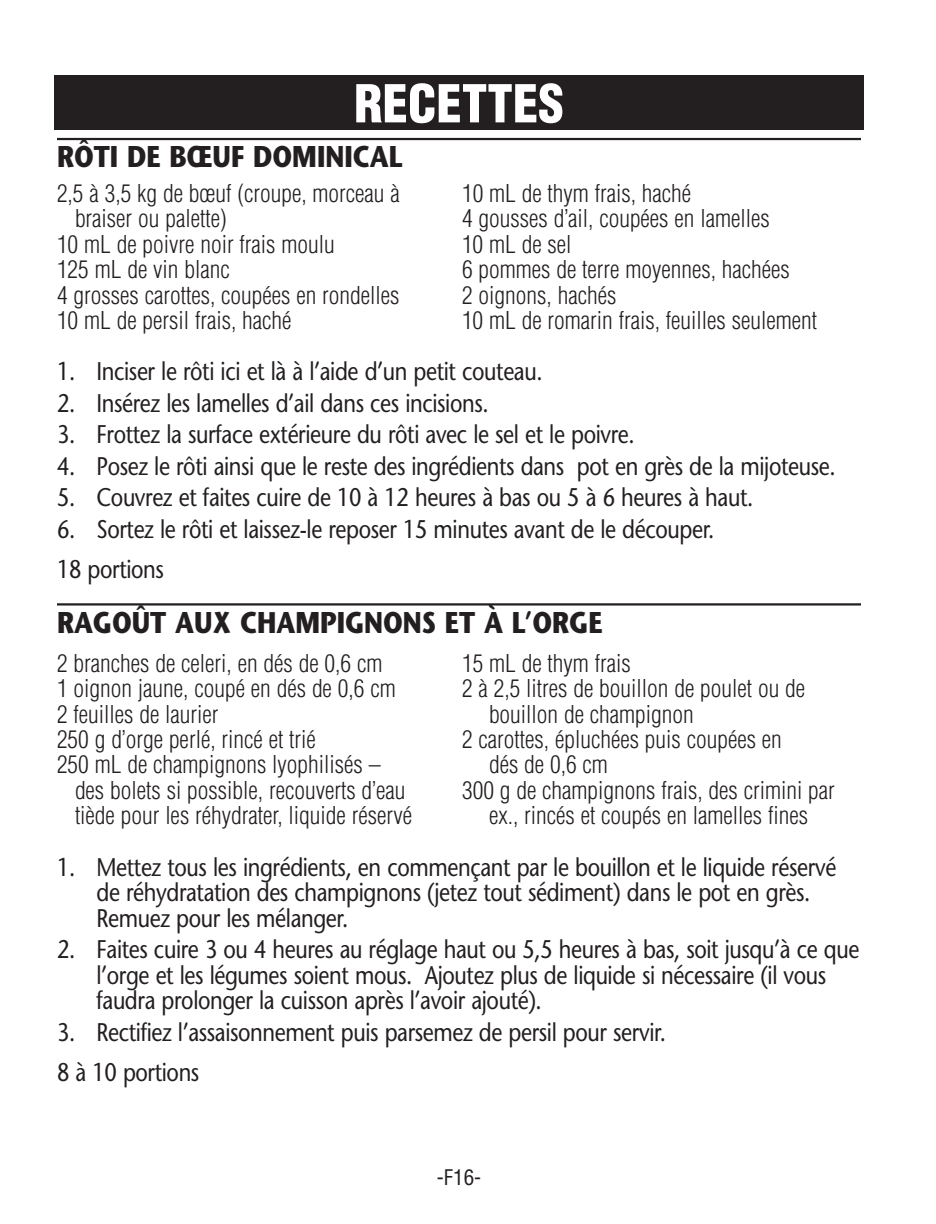
<style>
.page{position:relative;width:936px;height:1224px;background:#fff}
.page>*{position:absolute;margin:0;border:0;box-sizing:border-box;transform-origin:0 0}
.t1{font:900 condensed 51px "Helvetica";color:#fff}
.t2{font:700 30px "Stone Sans";color:#231f20;scale:.85 1}
.t3{font:25.5px/25.5px "Stone Sans";letter-spacing:-.02em;color:#231f20;scale:.85 1}
.t4{font:300 condensed 24px "Helvetica";color:#231f20}
.t5{font:condensed 21px "Helvetica";color:#231f20}
</style>
<div class="page">
<svg style="left:54px;top:75px;width:810px;height:531px"></svg>
<p class="t1" style="left:354px;top:71px;width:211px">RECETTES</p>
<p class="t2" style="left:57px;top:138px;width:409px">RÔTI DE BŒUF DOMINICAL</p>
<p class="t4" style="left:57px;top:178px;width:344px">2,5 à 3,5 kg de bœuf (croupe, morceau à</p>
<p class="t4" style="left:462px;top:178px;width:231px">10 mL de thym frais, haché</p>
<p class="t4" style="left:75px;top:203px;width:153px">braiser ou palette)</p>
<p class="t4" style="left:462px;top:203px;width:309px">4 gousses d’ail, coupées en lamelles</p>
<p class="t4" style="left:57px;top:229px;width:279px">10 mL de poivre noir frais moulu</p>
<p class="t4" style="left:462px;top:229px;width:111px">10 mL de sel</p>
<p class="t4" style="left:57px;top:254px;width:174px">125 mL de vin blanc</p>
<p class="t4" style="left:462px;top:254px;width:329px">6 pommes de terre moyennes, hachées</p>
<p class="t4" style="left:57px;top:280px;width:344px">4 grosses carottes, coupées en rondelles</p>
<p class="t4" style="left:462px;top:280px;width:156px">2 oignons, hachés</p>
<p class="t4" style="left:57px;top:305px;width:236px">10 mL de persil frais, haché</p>
<p class="t4" style="left:462px;top:305px;width:357px">10 mL de romarin frais, feuilles seulement</p>
<p class="t3" style="left:57px;top:358px;width:573px">1. Inciser le rôti ici et là à l’aide d’un petit couteau.</p>
<p class="t3" style="left:57px;top:390px;width:509px">2. Insérez les lamelles d’ail dans ces incisions.</p>
<p class="t3" style="left:57px;top:421px;width:681px">3. Frottez la surface extérieure du rôti avec le sel et le poivre.</p>
<p class="t3" style="left:57px;top:453px;width:918px">4. Posez le rôti ainsi que le reste des ingrédients dans pot en grès de la mijoteuse.</p>
<p class="t3" style="left:57px;top:484px;width:821px">5. Couvrez et faites cuire de 10 à 12 heures à bas ou 5 à 6 heures à haut.</p>
<p class="t3" style="left:57px;top:509px;width:775px;line-height:40.5px">6. Sortez le rôti et laissez-le reposer 15 minutes avant de le découper.<br>18 portions</p>
<p class="t2" style="left:57px;top:603px;width:643px">RAGOÛT AUX CHAMPIGNONS ET À L’ORGE</p>
<p class="t4" style="left:57px;top:648px;width:327px">2 branches de celeri, en dés de 0,6 cm</p>
<p class="t4" style="left:462px;top:648px;width:170px">15 mL de thym frais</p>
<p class="t4" style="left:57px;top:673px;width:340px">1 oignon jaune, coupé en dés de 0,6 cm</p>
<p class="t4" style="left:462px;top:673px;width:345px">2 à 2,5 litres de bouillon de poulet ou de</p>
<p class="t4" style="left:57px;top:699px;width:163px">2 feuilles de laurier</p>
<p class="t4" style="left:489px;top:699px;width:206px">bouillon de champignon</p>
<p class="t4" style="left:57px;top:724px;width:260px">250 g d’orge perlé, rincé et trié</p>
<p class="t4" style="left:462px;top:724px;width:321px">2 carottes, épluchées puis coupées en</p>
<p class="t4" style="left:57px;top:750px;width:325px">250 mL de champignons lyophilisés –</p>
<p class="t4" style="left:489px;top:750px;width:120px">dés de 0,6 cm</p>
<p class="t4" style="left:75px;top:775px;width:332px">des bolets si possible, recouverts d’eau</p>
<p class="t4" style="left:462px;top:775px;width:374px">300 g de champignons frais, des crimini par</p>
<p class="t4" style="left:75px;top:801px;width:339px">tiède pour les réhydrater, liquide réservé</p>
<p class="t4" style="left:489px;top:801px;width:321px">ex., rincés et coupés en lamelles fines</p>
<p class="t3" style="left:97px;top:854px;width:872px;text-indent:-40px">1. Mettez tous les ingrédients, en commençant par le bouillon et le liquide réservé de réhydratation des champignons (jetez tout sédiment) dans le pot en grès.<br>Remuez pour les mélanger.</p>
<p class="t3" style="left:97px;top:936px;width:899px;text-indent:-40px">2. Faites cuire 3 ou 4 heures au réglage haut ou 5,5 heures à bas, soit jusqu’à ce que l’orge et les légumes soient mous. Ajoutez plus de liquide si nécessaire (il vous faudra prolonger la cuisson après l’avoir ajouté).</p>
<p class="t3" style="left:57px;top:1011px;width:718px;line-height:40.5px">3. Rectifiez l’assaisonnement puis parsemez de persil pour servir.<br>8 à 10 portions</p>
<p class="t5" style="left:437px;top:1164px;width:46px">-F16-</p>
</div>
